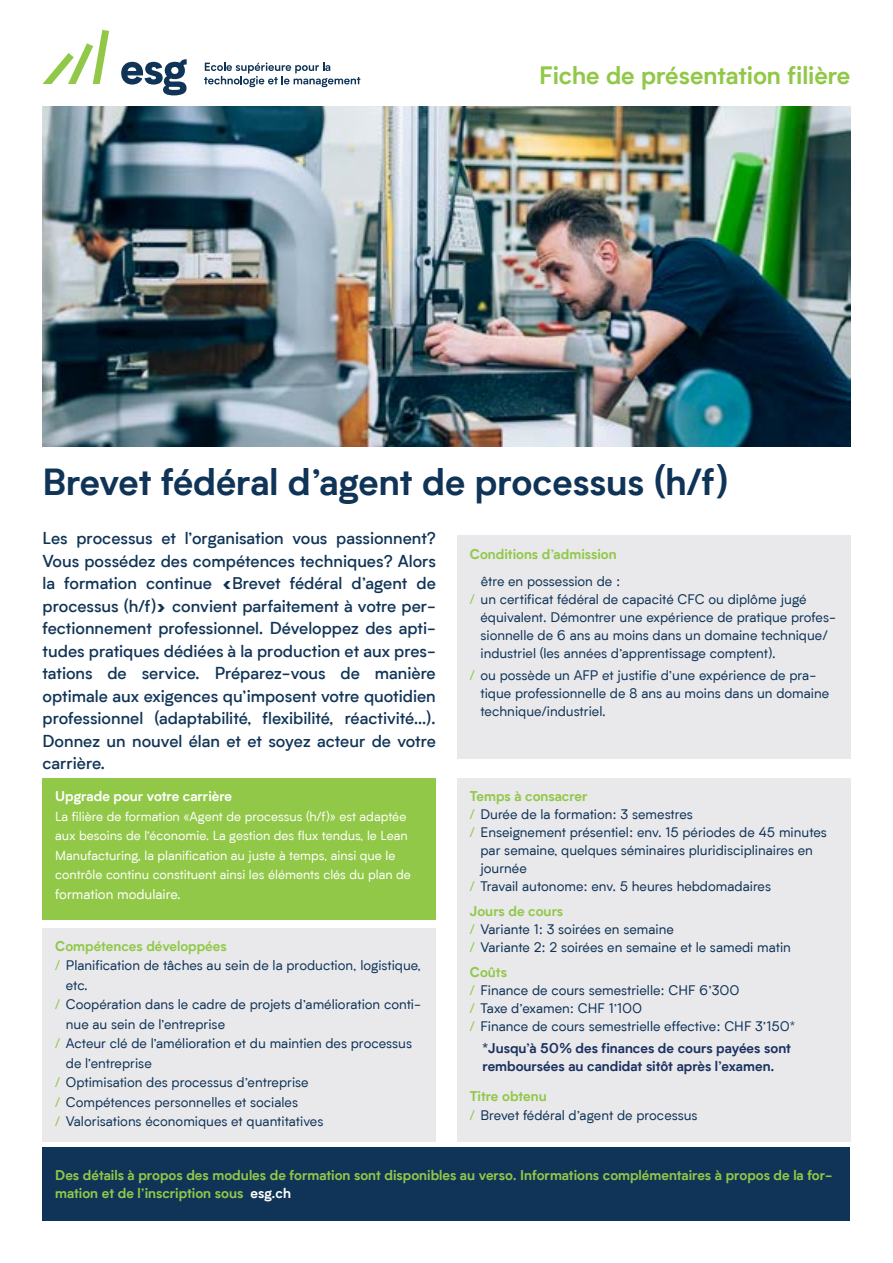
<style>
.page{position:relative;width:893px;height:1263px;background:#fff}
.page>*{position:absolute;margin:0;border:0;box-sizing:border-box;transform-origin:0 0}
.t1{font:700 36px "Biotif";letter-spacing:-.005em;color:#103457}
.t2{font:700 24px "Biotif";color:#91c848}
.t3{font:500 16.5px/22.5px "Biotif";color:#103457;text-align:justify}
.t4{font:13.5px/18px "Biotif";color:#103457}
.t5{font:700 13.5px/18px "Biotif";color:#91c848}
.t6{font:700 13.5px/18px "Biotif";color:#1c3260}
.t7{font:700 13.5px "Biotif";color:#fff}
.t8{font:13.5px "Biotif";color:#fff}
.t9{font:12.75px/19.5px "Biotif";color:#fff}
.s1{color:#91c848}
.s2{font-family:"Arial Narrow";font-size:13.5px}
.s3{font-weight:700;color:#91c848}
.s4{color:#fff}
</style>
<div class="page">
<img style="left:43px;top:106px;width:807px;height:340px">
<div style="left:43px;top:1147px;width:807px;height:74px;background:#103457"></div>
<div style="left:43px;top:928px;width:393px;height:213px;background:#e9e9ec"></div>
<div style="left:43px;top:778px;width:393px;height:141px;background:#91c848"></div>
<div style="left:457px;top:536px;width:393px;height:223px;background:#e9e9ec"></div>
<div style="left:457px;top:778px;width:393px;height:363px;background:#e9e9ec"></div>
<svg style="left:204px;top:62px;width:156px;height:25px"></svg>
<svg style="left:43px;top:30px;width:66px;height:54px"></svg>
<svg style="left:121px;top:59px;width:66px;height:36px"></svg>
<h2 class="t2" style="left:539px;top:57px;width:313px">Fiche de présentation filière</h2>
<h1 class="t1" style="left:43px;top:455px;width:687px">Brevet fédéral d’agent de processus (h/f)</h1>
<p class="t3" style="left:43px;top:526px;width:395px">Les processus et l’organisation vous passionnent?<br>Vous possédez des compétences techniques? Alors la formation continue «Brevet fédéral d’agent de processus (h/f)» convient parfaitement à votre per&shy;fectionnement professionnel. Développez des apti&shy;tudes pratiques dédiées à la production et aux pres&shy;tations de service. Préparez-vous de manière optimale aux exigences qu’imposent votre quotidien professionnel (adaptabilité, flexibilité, réactivité…).<br>Donnez un nouvel élan et et soyez acteur de votre carrière.</p>
<p class="t5" style="left:470px;top:544px;width:148px">Conditions d’admission</p>
<p class="t4" style="left:481px;top:571px;width:141px">être en possession de :</p>
<p class="t4" style="left:470px;top:589px;width:338px"><span class="s1">/</span> un certificat fédéral de capacité CFC ou diplôme jugé</p>
<p class="t4" style="left:480px;top:607px;width:357px">équivalent. Démontrer une expérience de pratique profes-</p>
<p class="t4" style="left:480px;top:625px;width:349px">sionnelle de 6 ans au moins dans un domaine technique/</p>
<p class="t4" style="left:480px;top:643px;width:297px">industriel (les années d’apprentissage comptent).</p>
<p class="t4" style="left:480px;top:666px;width:350px;text-indent:-11px"><span class="s1">/</span> ou possède un AFP et justifie d’une expérience de pra&shy;tique professionnelle de 8 ans au moins dans un domaine technique/industriel.</p>
<p class="t7" style="left:55px;top:786px;width:178px">Upgrade pour votre carrière</p>
<p class="t9" style="left:55px;top:806px;width:357px">La filière de formation <span class="s2">«</span>Agent de processus (h/f)<span class="s2">»</span> est adaptée aux besoins de l’économie. La gestion des flux tendus, le Lean Manufacturing, la planification au juste à temps, ainsi que le contrôle continu constituent ainsi les éléments clés du plan de</p>
<p class="t8" style="left:55px;top:884px;width:127px">formation modulaire.</p>
<p class="t5" style="left:55px;top:936px;width:173px">Compétences développées</p>
<p class="t4" style="left:55px;top:956px;width:367px"><span class="s1">/</span> Planification de tâches au sein de la production, logistique,</p>
<p class="t4" style="left:66px;top:975px;width:24px">etc.</p>
<p class="t4" style="left:55px;top:995px;width:367px"><span class="s1">/</span> Coopération dans le cadre de projets d’amélioration conti-</p>
<p class="t4" style="left:66px;top:1014px;width:161px">nue au sein de l’entreprise</p>
<p class="t4" style="left:55px;top:1034px;width:358px"><span class="s1">/</span> Acteur clé de l’amélioration et du maintien des processus</p>
<p class="t4" style="left:66px;top:1053px;width:87px">de l’entreprise</p>
<p class="t4" style="left:55px;top:1073px;width:255px"><span class="s1">/</span> Optimisation des processus d’entreprise</p>
<p class="t4" style="left:55px;top:1092px;width:244px"><span class="s1">/</span> Compétences personnelles et sociales</p>
<p class="t4" style="left:55px;top:1111px;width:270px"><span class="s1">/</span> Valorisations économiques et quantitatives</p>
<p class="t5" style="left:470px;top:786px;width:119px">Temps à consacrer</p>
<p class="t4" style="left:470px;top:805px;width:225px"><span class="s1">/</span> Durée de la formation: 3 semestres</p>
<p class="t4" style="left:470px;top:823px;width:359px"><span class="s1">/</span> Enseignement présentiel: env. 15 périodes de 45 minutes</p>
<p class="t4" style="left:480px;top:841px;width:334px">par semaine, quelques séminaires pluridisciplinaires en</p>
<p class="t4" style="left:480px;top:858px;width:48px">journée</p>
<p class="t4" style="left:470px;top:876px;width:303px"><span class="s1">/</span> Travail autonome: env. 5 heures hebdomadaires</p>
<p class="t4" style="left:470px;top:901px;width:323px"><span class="s3">Jours de cours<br></span><span class="s1">/</span> Variante 1: 3 soirées en semaine<br><span class="s1">/</span> Variante 2: 2 soirées en semaine et le samedi matin</p>
<p class="t4" style="left:470px;top:962px;width:327px"><span class="s3">Coûts<br></span><span class="s1">/</span> Finance de cours semestrielle: CHF 6’300<br><span class="s1">/</span> Taxe d’examen: CHF 1’100<br><span class="s1">/</span> Finance de cours semestrielle effective: CHF 3’150*</p>
<p class="t6" style="left:483px;top:1038px;width:310px">*Jusqu’à 50% des finances de cours payées sont remboursées au candidat sitôt après l’examen.</p>
<p class="t4" style="left:470px;top:1085px;width:229px;line-height:19px"><span class="s3">Titre obtenu<br></span><span class="s1">/</span> Brevet fédéral d’agent de processus</p>
<p class="t5" style="left:55px;top:1165px;width:779px">Des détails à propos des modules de formation sont disponibles au verso. Informations complémentaires à propos de la for&shy;mation et de l’inscription sous <span class="s4">esg.ch</span></p>
</div>
